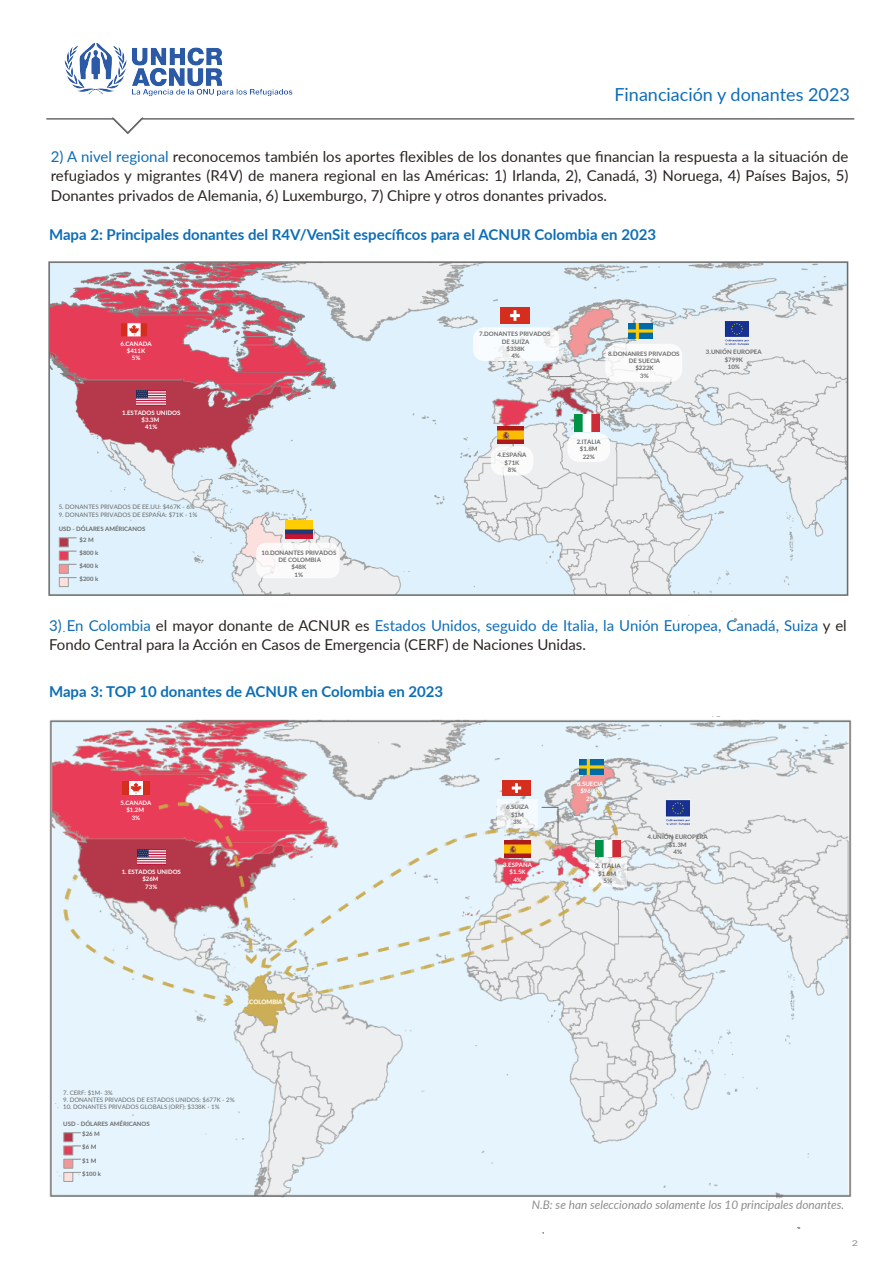
<style>
.page{position:relative;width:893px;height:1263px;background:#fff}
.page>*{position:absolute;margin:0;border:0;box-sizing:border-box;transform-origin:0 0}
.t1{font:18px "Lato";color:#0e6db5}
.t2{font:15px/19.5px "Lato";color:#2b2522}
.t3{font:700 15px "Lato";color:#0d6eb6}
.t4{font:italic 11.85px "Lato";color:#8d8d8e}
.t5{font:7.95px "Lato";color:#919090;scale:1.33 1}
.t6{font:700 6.15px/7.4px "Lato";color:#6a6a69;text-align:center}
.t7{font:6.15px "Lato";color:#6a6a69}
.t8{font:700 6.15px/7.4px "Lato";color:#fff;text-align:center}
.t9{font:700 6px/13px "Lato";color:#6a6a69}
.t10{font:700 6px/7.4px "Lato";color:#fff;text-align:center}
.s1{color:#0e6db5}
</style>
<div class="page">
<img style="left:49px;top:716px;width:803px;height:483px">
<svg style="left:286px;top:1192px;width:5px;height:3px"></svg>
<img style="left:123px;top:781px;width:26px;height:13px">
<svg style="left:619px;top:858px;width:7px;height:28px"></svg>
<svg style="left:287px;top:788px;width:332px;height:213px;background:#e1e2e4"></svg>
<svg style="left:63px;top:802px;width:516px;height:230px;background:#deccd3"></svg>
<img style="left:503px;top:780px;width:28px;height:15px">
<img style="left:596px;top:840px;width:24px;height:17px">
<svg style="left:46px;top:117px;width:809px;height:17px"></svg>
<img style="left:64px;top:43px;width:229px;height:54px">
<img style="left:579px;top:759px;width:24px;height:16px">
<img style="left:505px;top:840px;width:25px;height:17px">
<img style="left:48px;top:261px;width:801px;height:335px">
<div style="left:256px;top:543px;width:83px;height:35px;background:#fff;border-radius:10px"></div>
<div style="left:567px;top:433px;width:43px;height:29px;background:#fff;border-radius:12px"></div>
<img style="left:575px;top:415px;width:24px;height:16px">
<img style="left:722px;top:318px;width:29px;height:29px">
<div style="left:491px;top:446px;width:42px;height:29px;background:#fff;border-radius:12px"></div>
<img style="left:498px;top:427px;width:25px;height:17px">
<div style="left:605px;top:344px;width:77px;height:38px;background:#fff;border-radius:12px"></div>
<img style="left:628px;top:324px;width:24px;height:15px">
<img style="left:137px;top:391px;width:29px;height:15px">
<img style="left:501px;top:308px;width:28px;height:15px">
<svg style="left:473px;top:327px;width:86px;height:34px"></svg>
<img style="left:286px;top:520px;width:26px;height:18px">
<div style="left:59px;top:537px;width:10px;height:10px;background:#b53749;border:1px solid #9d9d9c"></div>
<div style="left:59px;top:551px;width:10px;height:9px;background:#e83d58;border:1px solid #9d9d9c"></div>
<div style="left:59px;top:564px;width:10px;height:10px;background:#f29698;border:1px solid #9d9d9c"></div>
<div style="left:59px;top:577px;width:10px;height:10px;background:#fce0dd;border:1px solid #9d9d9c"></div>
<svg style="left:68px;top:550px;width:8px;height:2px"></svg>
<div style="left:63px;top:1132px;width:10px;height:10px;background:#b53749;border:1px solid #9d9d9c"></div>
<div style="left:63px;top:1145px;width:10px;height:10px;background:#e83d58;border:1px solid #9d9d9c"></div>
<div style="left:63px;top:1159px;width:10px;height:9px;background:#f29698;border:1px solid #9d9d9c"></div>
<div style="left:63px;top:1172px;width:10px;height:10px;background:#fce0dd;border:1px solid #9d9d9c"></div>
<img style="left:663px;top:798px;width:29px;height:29px">
<p class="t1" style="left:614px;top:82px;width:237px">Financiación y donantes 2023</p>
<p class="t2" style="left:51px;top:146px;width:799px;text-align:justify"><span class="s1">2) A nivel regional</span> reconocemos también los aportes flexibles de los donantes que financian la respuesta a la situación de refugiados y migrantes (R4V) de manera regional en las Américas: 1) Irlanda, 2), Canadá, 3) Noruega, 4) Países Bajos, 5)<br>Donantes privados de Alemania, 6) Luxemburgo, 7) Chipre y otros donantes privados.</p>
<p class="t3" style="left:49px;top:223px;width:609px"><span class="s1">Mapa 2:</span> Principales donantes del R4V/VenSit específicos para el ACNUR Colombia en 2023</p>
<p class="t6" style="left:479px;top:330px;width:73px">7.DONANTES PRIVADOS<br>DE SUIZA<br>$338K<br>4%</p>
<p class="t8" style="left:120px;top:340px;width:33px">6.CANADA $411K<br>5%</p>
<p class="t6" style="left:706px;top:348px;width:57px">3.UNIÓN EUROPEA $799K<br>10%</p>
<p class="t6" style="left:608px;top:349px;width:73px">8.DONANRES PRIVADOS<br>DE SUECIA<br>$222K<br>3%</p>
<p class="t8" style="left:122px;top:408px;width:60px">1.ESTADOS UNIDOS $3.3M<br>41%</p>
<p class="t7" style="left:59px;top:502px;width:138px">5. DONANTES PRIVADOS DE EE.UU: $467K - 6%</p>
<p class="t7" style="left:59px;top:510px;width:140px">9. DONANTES PRIVADOS DE ESPAÑA: $71K - 1%</p>
<p class="t9" style="left:59px;top:522px;width:88px">USD - DÓLARES AMÉRICANOS</p>
<p class="t9" style="left:80px;top:533px;width:20px">$2 M $800 k $400 k</p>
<p class="t9" style="left:80px;top:572px;width:20px">$200 k</p>
<p class="t6" style="left:261px;top:548px;width:76px">10.DONANTES PRIVADOS<br>DE COLOMBIA<br>$48K<br>1%</p>
<p class="t6" style="left:577px;top:438px;width:25px">2.ITALIA $1.8M</p>
<p class="t6" style="left:498px;top:451px;width:30px">4.ESPAÑA</p>
<p class="t6" style="left:583px;top:452px;width:14px">22%</p>
<p class="t6" style="left:505px;top:458px;width:16px">$71K<br>8%</p>
<p class="t2" style="left:49px;top:615px;width:799px"><span class="s1">3) En Colombia</span> el mayor donante de ACNUR es <span class="s1">Estados Unidos, seguido de Italia, la Unión Europea, Canadá, Suiza</span> y el<br>Fondo Central para la Acción en Casos de Emergencia (CERF) de Naciones Unidas.</p>
<p class="t3" style="left:49px;top:681px;width:396px"><span class="s1">Mapa 3:</span> TOP 10 donantes de ACNUR en Colombia en 2023</p>
<p class="t10" style="left:121px;top:799px;width:32px">5.CANADA $1.2M<br>3%</p>
<p class="t10" style="left:122px;top:868px;width:61px">1. ESTADOS UNIDOS $26M<br>73%</p>
<p class="t8" style="left:249px;top:998px;width:35px">COLOMBIA</p>
<p class="t7" style="left:63px;top:1088px;width:51px">7. CERF: $1M- 3%</p>
<p class="t7" style="left:63px;top:1095px;width:173px">9. DONANTES PRIVADOS DE ESTADOS UNIDOS: $677K - 2%</p>
<p class="t7" style="left:63px;top:1103px;width:158px">10. DONANTES PRIVADOS GLOBALS (ORF): $338K - 1%</p>
<p class="t9" style="left:82px;top:1127px;width:19px">$26 M $6 M $1 M</p>
<p class="t9" style="left:82px;top:1167px;width:20px">$100 k</p>
<p class="t9" style="left:63px;top:1117px;width:88px">USD - DÓLARES AMÉRICANOS</p>
<p class="t6" style="left:506px;top:803px;width:24px">6.SUIZA $1M<br>3%</p>
<p class="t8" style="left:503px;top:861px;width:30px">3.ESPAÑA $1.5K<br>4%</p>
<p class="t8" style="left:577px;top:780px;width:28px">8.SUECIA $960.K<br>2%</p>
<p class="t6" style="left:595px;top:862px;width:27px">2. ITALIA $1.8M<br>5%</p>
<p class="t6" style="left:648px;top:833px;width:62px">4.UNIÓN EUROPERA $1.3M<br>4%</p>
<p class="t4" style="left:532px;top:1196px;width:314px">N.B: se han seleccionado solamente los 10 principales donantes.</p>
<p class="t5" style="left:852px;top:1237px;width:6px">2</p>
</div>
